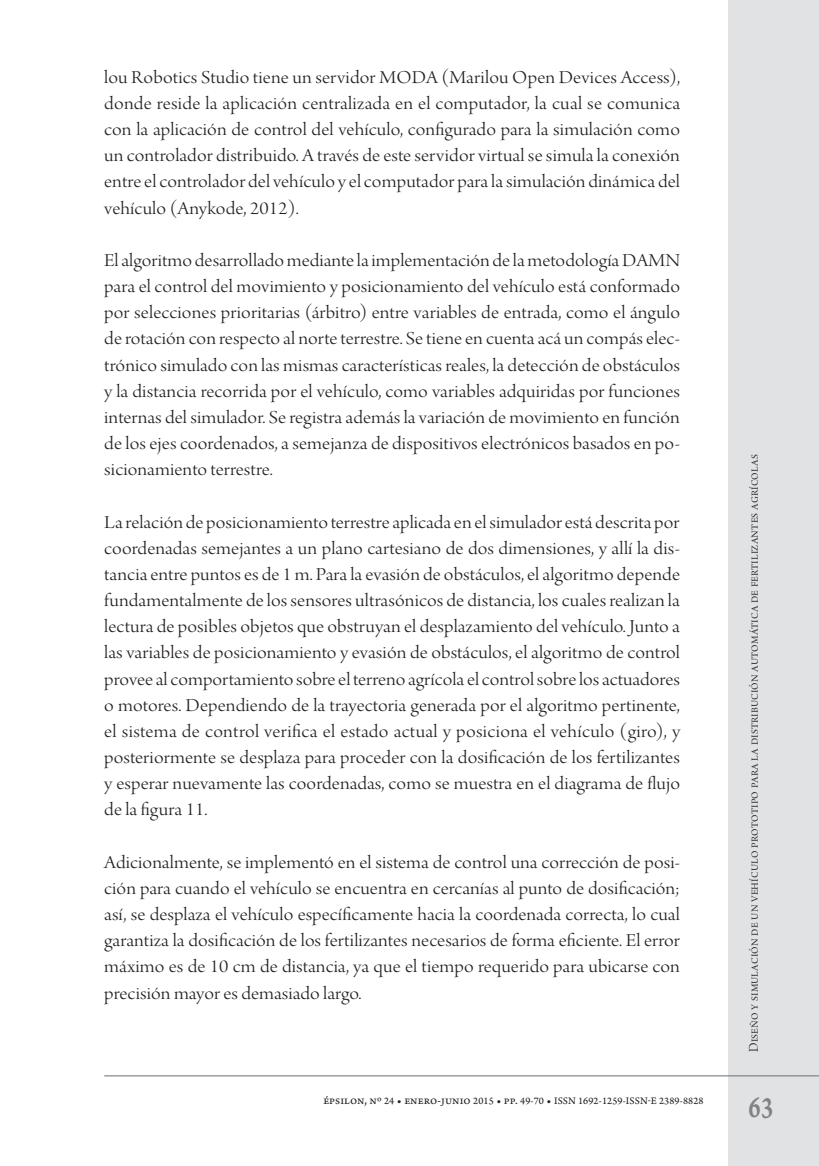
<style>
.page{position:relative;width:819px;height:1166px;background:#fff}
.page>*{position:absolute;margin:0;border:0;box-sizing:border-box;transform-origin:0 0}
.t1{font:31.5px "Arno Pro Smbd Caption";color:#808285;scale:.75 1}
._01Body{font:19.25px/26.1px "Arno Pro Light Display";letter-spacing:.01em;color:#231f20;text-align:justify;scale:1.1 1}
.t2{font:14px "Arno Pro Light Display";letter-spacing:.015em;color:#231f20}
.t3{font:10.5px "Arno Pro Sm Text";letter-spacing:.01em;color:#231f20}
.s1{font-size:12.25px}
</style>
<div class="page">
<div style="left:728px;top:0;width:91px;height:1166px;background:#e1e2e4"></div>
<hr style="left:104px;top:1075px;width:715px;height:1px;background:#6c6d70">
<p class="_01Body" style="left:104px;top:65px;width:525px">lou Robotics Studio tiene un servidor MODA (Marilou Open Devices Access), donde reside la aplicación centralizada en el computador, la cual se comunica con la aplicación de control del vehículo, configurado para la simulación como un controlador distribuido. A través de este servidor virtual se simula la conexión entre el controlador del vehículo y el computador para la simulación dinámica del vehículo (Anykode, 2012).</p>
<p class="_01Body" style="left:104px;top:248px;width:525px">El algoritmo desarrollado mediante la implementación de la metodología DAMN para el control del movimiento y posicionamiento del vehículo está conformado por selecciones prioritarias (árbitro) entre variables de entrada, como el ángulo de rotación con respecto al norte terrestre. Se tiene en cuenta acá un compás elec&shy;trónico simulado con las mismas características reales, la detección de obstáculos y la distancia recorrida por el vehículo, como variables adquiridas por funciones internas del simulador. Se registra además la variación de movimiento en función de los ejes coordenados, a semejanza de dispositivos electrónicos basados en po&shy;sicionamiento terrestre.</p>
<p class="_01Body" style="left:104px;top:510px;width:525px">La relación de posicionamiento terrestre aplicada en el simulador está descrita por coordenadas semejantes a un plano cartesiano de dos dimensiones, y allí la dis&shy;tancia entre puntos es de 1 m. Para la evasión de obstáculos, el algoritmo depende fundamentalmente de los sensores ultrasónicos de distancia, los cuales realizan la lectura de posibles objetos que obstruyan el desplazamiento del vehículo. Junto a las variables de posicionamiento y evasión de obstáculos, el algoritmo de control provee al comportamiento sobre el terreno agrícola el control sobre los actuadores o motores. Dependiendo de la trayectoria generada por el algoritmo pertinente, el sistema de control verifica el estado actual y posiciona el vehículo (giro), y posteriormente se desplaza para proceder con la dosificación de los fertilizantes y esperar nuevamente las coordenadas, como se muestra en el diagrama de flujo de la figura 11.</p>
<p class="_01Body" style="left:104px;top:850px;width:525px">Adicionalmente, se implementó en el sistema de control una corrección de posi&shy;ción para cuando el vehículo se encuentra en cercanías al punto de dosificación; así, se desplaza el vehículo específicamente hacia la coordenada correcta, lo cual garantiza la dosificación de los fertilizantes necesarios de forma eficiente. El error máximo es de 10 cm de distancia, ya que el tiempo requerido para ubicarse con precisión mayor es demasiado largo.</p>
<p class="t3" style="left:323px;top:1094px;width:381px"><span class="s1">épsilon, nº</span> 24 <span class="s1">• enero-junio</span> 2015 <span class="s1">• pp.</span> 49-70 <span class="s1">•</span> ISSN 1692-1259-ISSN-E 2389-8828</p>
<p class="t2" style="left:746px;top:1052px;width:599px;rotate:-90deg">Diseño y simulación de un vehículo prototipo para la distribución automática de fertilizantes agrícolas</p>
<h1 class="t1" style="left:748px;top:1088px;width:34px">63</h1>
</div>
